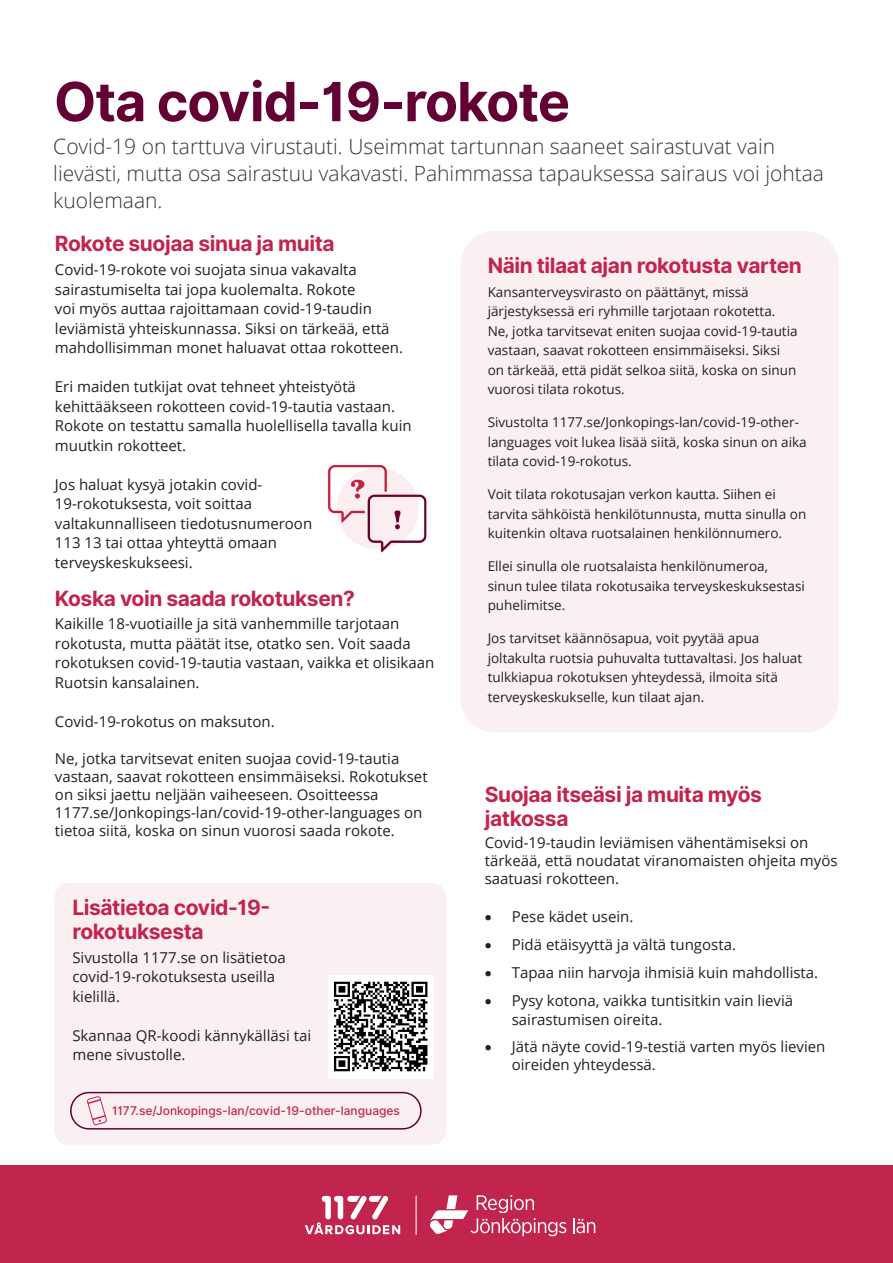
<style>
.page{position:relative;width:893px;height:1263px;background:#fff}
.page>*{position:absolute;margin:0;border:0;box-sizing:border-box;transform-origin:0 0}
.Huvudrubrik{font:700 54px "Inter";letter-spacing:-.02em;color:#630135}
.Ingress{font:300 21px/27px "Open Sans";color:#333434}
.Mellanrubrik{font:700 21px/24px "Inter";letter-spacing:-.02em;color:#c1254d}
.Brödtext{font:15px/19.5px "Open Sans";color:#231f20}
.Brödtext-2{font:13.5px/19.5px "Open Sans";color:#231f20}
.t1{font:500 12px "Inter";color:#c1254d}
</style>
<div class="page">
<div style="left:0;top:1165px;width:893px;height:98px;background:#c1254d"></div>
<svg style="left:305px;top:1195px;width:95px;height:39px"></svg>
<hr style="left:416px;top:1195px;width:1px;height:40px;background:#fff">
<svg style="left:573px;top:1218px;width:22px;height:15px"></svg>
<svg style="left:430px;top:1195px;width:136px;height:41px"></svg>
<img style="left:327px;top:466px;width:100px;height:87px">
<div style="left:460px;top:231px;width:379px;height:501px;background:#faf0f2;border-radius:34px"></div>
<div style="left:54px;top:883px;width:392px;height:261px;background:#fbf0f1"></div>
<div style="left:70px;top:1092px;width:352px;height:37px;border:2px solid #630135;border-radius:18px"></div>
<svg style="left:86px;top:1096px;width:21px;height:29px"></svg>
<img style="left:328px;top:975px;width:106px;height:103px">
<p class="Huvudrubrik" style="left:54px;top:62px;width:518px">Ota covid-19-rokote</p>
<p class="Ingress" style="left:53px;top:133px;width:772px">Covid-19 on tarttuva virustauti. Useimmat tartunnan saaneet sairastuvat vain lievästi, mutta osa sairastuu vakavasti. Pahimmassa tapauksessa sairaus voi johtaa kuolemaan.</p>
<p class="Mellanrubrik" style="left:55px;top:232px;width:281px">Rokote suojaa sinua ja muita</p>
<p class="Brödtext" style="left:55px;top:259px;width:350px">Covid-19-rokote voi suojata sinua vakavalta sairastumiselta tai jopa kuolemalta. Rokote<br>voi myös auttaa rajoittamaan covid-19-taudin leviämistä yhteiskunnassa. Siksi on tärkeää, että mahdollisimman monet haluavat ottaa rokotteen.</p>
<p class="Brödtext" style="left:55px;top:376px;width:358px">Eri maiden tutkijat ovat tehneet yhteistyötä kehittääkseen rokotteen covid-19-tautia vastaan.<br>Rokote on testattu samalla huolellisella tavalla kuin muutkin rokotteet.</p>
<p class="Brödtext" style="left:55px;top:474px;width:259px">Jos haluat kysyä jotakin covid-<br>19-rokotuksesta, voit soittaa valtakunnalliseen tiedotusnumeroon<br>113 13 tai ottaa yhteyttä omaan terveyskeskukseesi.</p>
<p class="Mellanrubrik" style="left:55px;top:586px;width:301px">Koska voin saada rokotuksen?</p>
<p class="Brödtext" style="left:55px;top:614px;width:381px">Kaikille 18-vuotiaille ja sitä vanhemmille tarjotaan rokotusta, mutta päätät itse, otatko sen. Voit saada rokotuksen covid-19-tautia vastaan, vaikka et olisikaan Ruotsin kansalainen.</p>
<p class="Brödtext" style="left:55px;top:711px;width:221px">Covid-19-rokotus on maksuton.</p>
<p class="Brödtext" style="left:55px;top:749px;width:374px;line-height:18px">Ne, jotka tarvitsevat eniten suojaa covid-19-tautia vastaan, saavat rokotteen ensimmäiseksi. Rokotukset on siksi jaettu neljään vaiheeseen. Osoitteessa</p>
<p class="Brödtext" style="left:55px;top:803px;width:369px;line-height:18px">1177.se/Jonkopings-lan/covid-19-other-languages on tietoa siitä, koska on sinun vuorosi saada rokote.</p>
<p class="Mellanrubrik" style="left:488px;top:254px;width:316px">Näin tilaat ajan rokotusta varten</p>
<p class="Brödtext-2" style="left:488px;top:282px;width:311px">Kansanterveysvirasto on päättänyt, missä järjestyksessä eri ryhmille tarjotaan rokotetta.<br>Ne, jotka tarvitsevat eniten suojaa covid-19-tautia vastaan, saavat rokotteen ensimmäiseksi. Siksi on tärkeää, että pidät selkoa siitä, koska on sinun vuorosi tilata rokotus.</p>
<p class="Brödtext-2" style="left:488px;top:412px;width:320px">Sivustolta 1177.se/Jonkopings-lan/covid-19-other&shy;languages voit lukea lisää siitä, koska sinun on aika tilata covid-19-rokotus.</p>
<p class="Brödtext-2" style="left:488px;top:484px;width:320px">Voit tilata rokotusajan verkon kautta. Siihen ei tarvita sähköistä henkilötunnusta, mutta sinulla on kuitenkin oltava ruotsalainen henkilönnumero.</p>
<p class="Brödtext-2" style="left:488px;top:556px;width:319px">Ellei sinulla ole ruotsalaista henkilönumeroa, sinun tulee tilata rokotusaika terveyskeskuksestasi puhelimitse.</p>
<p class="Brödtext-2" style="left:488px;top:628px;width:316px">Jos tarvitset käännösapua, voit pyytää apua joltakulta ruotsia puhuvalta tuttavaltasi. Jos haluat tulkkiapua rokotuksen yhteydessä, ilmoita sitä terveyskeskukselle, kun tilaat ajan.</p>
<p class="Mellanrubrik" style="left:485px;top:782px;width:279px">Suojaa itseäsi ja muita myös jatkossa</p>
<p class="Brödtext" style="left:485px;top:833px;width:354px;line-height:18px">Covid-19-taudin leviämisen vähentämiseksi on tärkeää, että noudatat viranomaisten ohjeita myös saatuasi rokotteen.</p>
<p class="Brödtext" style="left:485px;top:906px;width:150px">• Pese kädet usein.</p>
<p class="Brödtext" style="left:485px;top:934px;width:253px">• Pidä etäisyyttä ja vältä tungosta.</p>
<p class="Brödtext" style="left:485px;top:962px;width:335px">• Tapaa niin harvoja ihmisiä kuin mahdollista.</p>
<p class="Brödtext" style="left:512px;top:990px;width:283px;text-indent:-27px">• Pysy kotona, vaikka tuntisitkin vain lieviä sairastumisen oireita.</p>
<p class="Brödtext" style="left:512px;top:1037px;width:315px;line-height:18px;text-indent:-27px">• Jätä näyte covid-19-testiä varten myös lievien oireiden yhteydessä.</p>
<p class="Mellanrubrik" style="left:72px;top:896px;width:200px">Lisätietoa covid-19- rokotuksesta</p>
<p class="Brödtext" style="left:72px;top:947px;width:215px">Sivustolla 1177.se on lisätietoa covid-19-rokotuksesta useilla kielillä.</p>
<p class="Brödtext" style="left:72px;top:1025px;width:240px">Skannaa QR-koodi kännykälläsi tai</p>
<p class="Brödtext" style="left:72px;top:1045px;width:115px">mene sivustolle.</p>
<p class="t1" style="left:112px;top:1102px;width:289px">1177.se/Jonkopings-lan/covid-19-other-languages</p>
</div>
